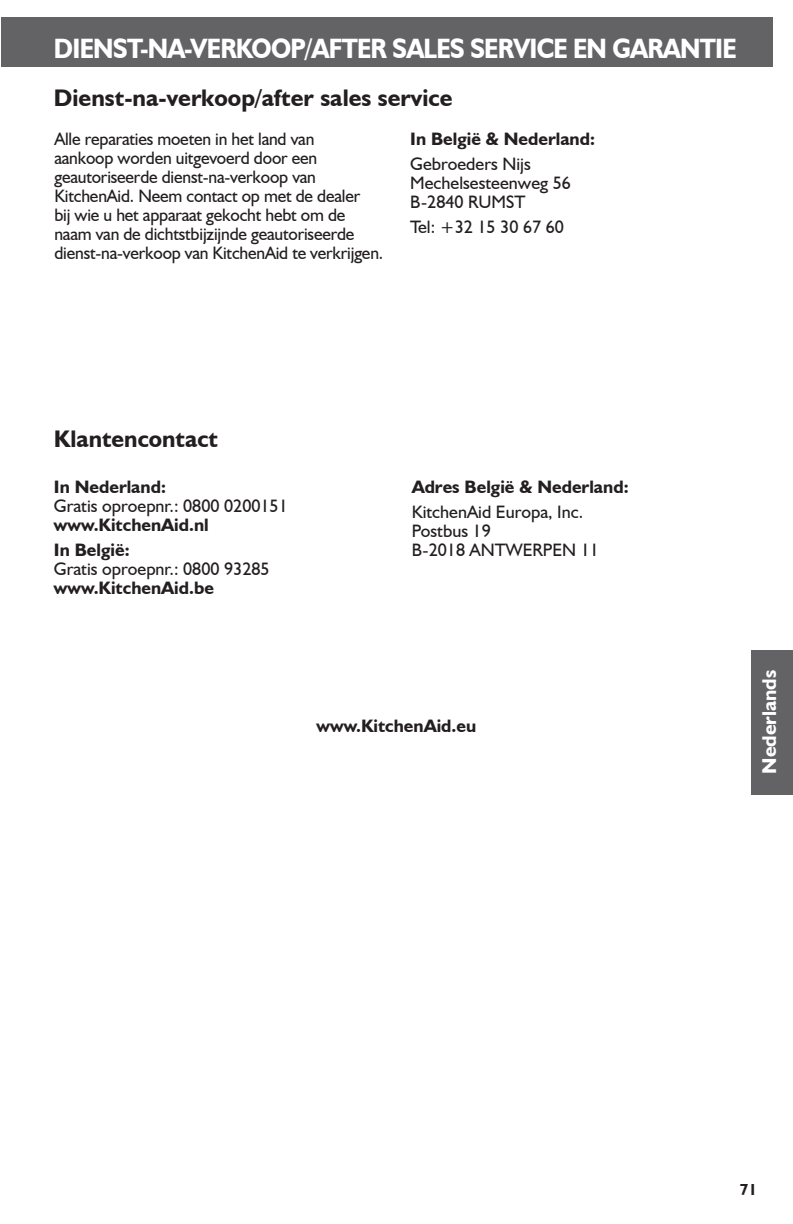
<style>
.page{position:relative;width:793px;height:1224px;background:#fff}
.page>*{position:absolute;margin:0;border:0;box-sizing:border-box;transform-origin:0 0}
.t1{font:700 28px "Humanist 521 BT";letter-spacing:-.03em;color:#fff;scale:.89 1}
.t2{font:700 24px "Humanist 521 BT";color:#231f20}
.t3{font:700 20px "Humanist 521 BT";color:#fff}
.t4{font:18px/19px "Humanist 521 BT";letter-spacing:-.01em;color:#231f20}
.t5{font:700 18px/25px "Humanist 521 BT";color:#231f20}
.t6{font:700 16px "Humanist 521 BT";color:#231f20}
</style>
<div class="page">
<div style="left:2px;top:17px;width:770px;height:49px;background:#636366"></div>
<div style="left:751px;top:650px;width:41px;height:144px;background:#636366"></div>
<h1 class="t1" style="left:54px;top:38px;width:768px">DIENST-NA-VERKOOP/AFTER SALES SERVICE EN GARANTIE</h1>
<h2 class="t2" style="left:54px;top:89px;width:400px">Dienst-na-verkoop/after sales service</h2>
<p class="t4" style="left:54px;top:131px;width:330px">Alle reparaties moeten in het land van<br>aankoop worden uitgevoerd door een geautoriseerde dienst-na-verkoop van KitchenAid. Neem contact op met de dealer<br>bij wie u het apparaat gekocht hebt om de naam van de dichtstbijzijnde geautoriseerde dienst-na-verkoop van KitchenAid te verkrijgen.</p>
<p class="t5" style="left:410px;top:128px;width:186px">In België &amp; Nederland:</p>
<p class="t4" style="left:410px;top:156px;width:162px">Gebroeders Nijs<br>Mechelsesteenweg 56<br>B-2840 RUMST</p>
<p class="t4" style="left:410px;top:219px;width:155px">Tel: +32 15 30 67 60</p>
<h2 class="t2" style="left:54px;top:430px;width:165px">Klantencontact</h2>
<p class="t5" style="left:54px;top:476px;width:113px">In Nederland:</p>
<p class="t4" style="left:54px;top:498px;width:235px">Gratis oproepnr.: 0800 0200151</p>
<p class="t5" style="left:54px;top:514px;width:156px">www.KitchenAid.nl<br>In België:</p>
<p class="t4" style="left:54px;top:561px;width:217px">Gratis oproepnr.: 0800 93285</p>
<p class="t5" style="left:54px;top:577px;width:161px">www.KitchenAid.be</p>
<p class="t5" style="left:411px;top:476px;width:218px">Adres België &amp; Nederland:</p>
<p class="t4" style="left:411px;top:504px;width:189px">KitchenAid Europa, Inc.<br>Postbus 19<br>B-2018 ANTWERPEN 11</p>
<p class="t5" style="left:316px;top:715px;width:161px">www.KitchenAid.eu</p>
<p class="t3" style="left:761px;top:774px;width:105px;rotate:-90deg">Nederlands</p>
<p class="t6" style="left:739px;top:1183px;width:19px">71</p>
</div>
